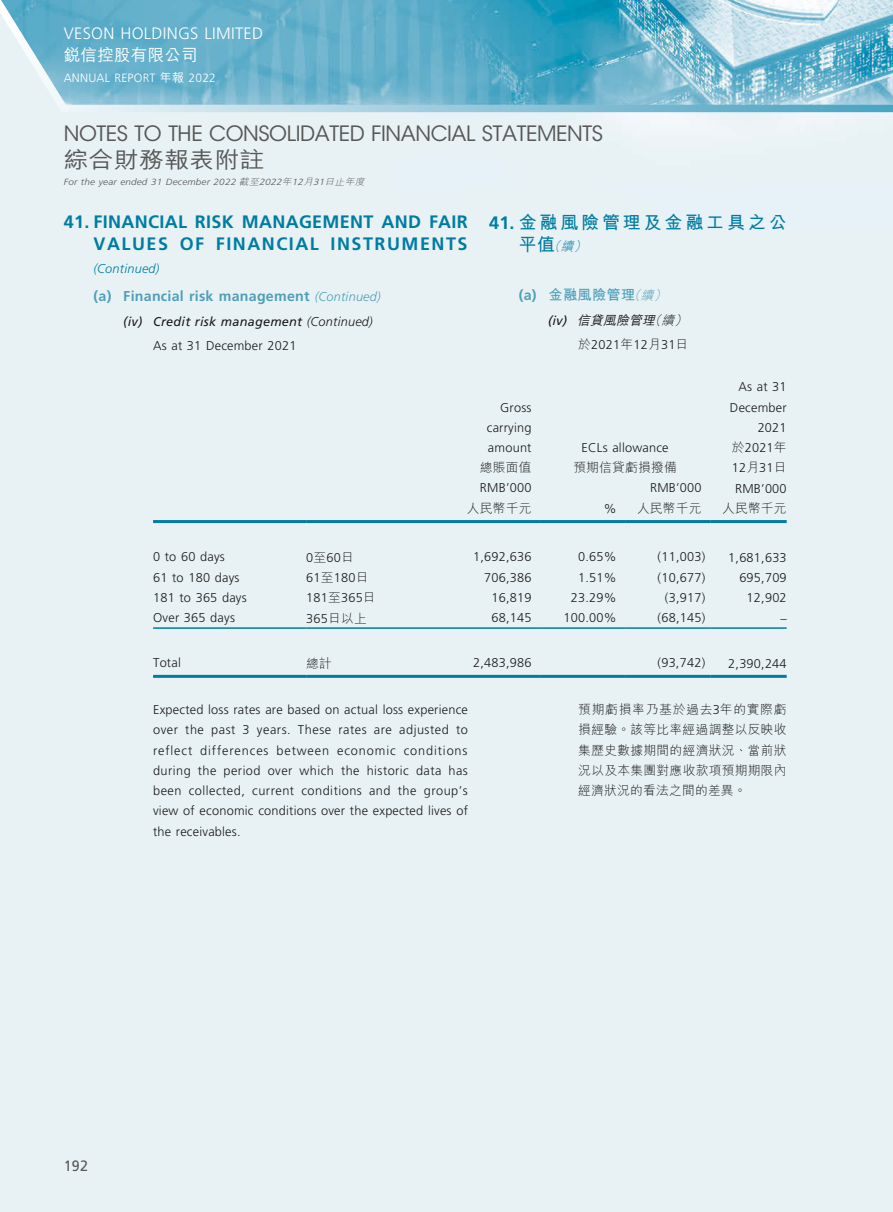
<style>
.page{position:relative;width:893px;height:1212px;background:#fff}
.page>*{position:absolute;margin:0;border:0;box-sizing:border-box;transform-origin:0 0}
.t1{font:500 22.5px "M Hei HK";letter-spacing:.015em;color:#575756;scale:1.1 1}
.t2{font:21px "ITC Avant Garde Std";letter-spacing:-.02em;color:#575756}
.t3{font:700 18px/22.5px "Frutiger LT Std";letter-spacing:.015em;color:#007ca2;text-align:right}
.t4{font:700 18px "M Hei HK";letter-spacing:.155em;color:#007ca2}
.t5{font:300 16.5px "Frutiger LT Std";letter-spacing:.015em;color:#fff}
.t6{font:500 16.5px "M Hei HK";letter-spacing:.015em;color:#fff}
.t7{font:15px "Frutiger LT Std";color:#575756;scale:.95 1}
.t8{font:700 14.25px "Frutiger LT Std";letter-spacing:.015em;color:#4f9fba}
.t9{font:700 14.25px "M Hei HK";letter-spacing:.015em;color:#4f9fba}
.t10{font:300 12.75px/20.2px "Frutiger LT Std";letter-spacing:.015em;color:#1c1c1b;text-align:justify}
.t11{font:300 12.75px/20.2px "M Hei HK";letter-spacing:.015em;color:#1c1c1b;text-align:justify}
.t12{font:italic 12.75px/24.5px "Frutiger LT Std";letter-spacing:.015em;color:#1c1c1b}
.t13{font:italic 500 12.75px "M Hei HK";color:#1c1c1b}
.t14{font:italic 300 12.75px "Frutiger LT Std";letter-spacing:.015em;color:#007ca2}
.t15{font:italic 300 12.75px "M Hei HK";color:#007ca2}
.t16{font:300 12px "Frutiger LT Std";letter-spacing:.015em;color:#fff}
.t17{font:italic 300 9px "Frutiger LT Std";letter-spacing:.015em;color:#575756;scale:1.1 1}
.s1{font-family:"M Hei HK";font-weight:500}
.s2{font-family:"M Hei HK"}
.s3{font-style:inherit}
.s4{font-family:"Frutiger LT Std"}
.s5{font-weight:700;font-style:normal;font-size:18px}
.s6{font-weight:300;font-style:italic;font-size:12.75px}
.s7{font-family:"Frutiger LT Std";font-weight:400}
.s8{font-weight:300}
.s9{font-weight:300;font-style:normal}
</style>
<div class="page">
<svg style="left:0;top:0;width:893px;height:116px;background:#78bad1"></svg>
<hr style="left:153px;top:520px;width:153px;height:3px;background:#007ca2">
<hr style="left:306px;top:520px;width:149px;height:3px;background:#007ca2">
<hr style="left:455px;top:520px;width:85px;height:3px;background:#007ca2">
<hr style="left:540px;top:520px;width:85px;height:3px;background:#007ca2">
<hr style="left:625px;top:520px;width:85px;height:3px;background:#007ca2">
<hr style="left:710px;top:520px;width:77px;height:3px;background:#007ca2">
<hr style="left:153px;top:627px;width:153px;height:2px;background:#007ca2">
<hr style="left:306px;top:627px;width:149px;height:2px;background:#007ca2">
<hr style="left:455px;top:627px;width:85px;height:2px;background:#007ca2">
<hr style="left:540px;top:627px;width:85px;height:2px;background:#007ca2">
<hr style="left:625px;top:627px;width:85px;height:2px;background:#007ca2">
<hr style="left:710px;top:627px;width:77px;height:2px;background:#007ca2">
<hr style="left:153px;top:675px;width:153px;height:3px;background:#007ca2">
<hr style="left:306px;top:675px;width:149px;height:3px;background:#007ca2">
<hr style="left:455px;top:675px;width:85px;height:3px;background:#007ca2">
<hr style="left:540px;top:675px;width:85px;height:3px;background:#007ca2">
<hr style="left:625px;top:675px;width:85px;height:3px;background:#007ca2">
<hr style="left:710px;top:675px;width:77px;height:3px;background:#007ca2">
<p class="t5" style="left:64px;top:24px;width:201px">VESON HOLDINGS LIMITED</p>
<p class="t16" style="left:64px;top:71px;width:154px">ANNUAL REPORT <span class="s1">年報</span> 2022</p>
<p class="t6" style="left:64px;top:43px;width:135px">銳信控股有限公司</p>
<h2 class="t2" style="left:64px;top:121px;width:541px">NOTES TO THE CONSOLIDATED FINANCIAL STATEMENTS</h2>
<h1 class="t1" style="left:64px;top:144px;width:184px">綜合財務報表附註</h1>
<p class="t17" style="left:64px;top:176px;width:278px">For the year ended 31 December 2022 <span class="s2">截至</span><span class="s3">2022</span><span class="s2">年</span><span class="s3">12</span><span class="s2">月</span><span class="s3">31</span><span class="s2">日止年度</span></p>
<h3 class="t4" style="left:489px;top:209px;width:299px"><span class="s4">41.</span> 金融風險管理及金融工具之公</h3>
<p class="t15" style="left:519px;top:238px;width:73px"><span class="s5">平值</span>（續）</p>
<p class="t9" style="left:519px;top:285px;width:153px"><span class="s4">(a)</span> 金融風險管理<span class="s6">（續）</span></p>
<p class="t13" style="left:547px;top:311px;width:145px"><span class="s7">(iv)</span> 信貸風險管理<span class="s8">（續）</span></p>
<p class="t10" style="left:578px;top:335px;width:112px"><span class="s2">於</span>2021<span class="s2">年</span>12<span class="s2">月</span>31<span class="s2">日</span></p>
<h3 class="t3" style="left:64px;top:210px;width:406px">41. FINANCIAL RISK MANAGEMENT AND FAIR<br>VALUES OF FINANCIAL INSTRUMENTS</h3>
<p class="t14" style="left:94px;top:261px;width:67px">(Continued)</p>
<p class="t8" style="left:94px;top:288px;width:289px">(a) Financial risk management <span class="s6">(Continued)</span></p>
<p class="t12" style="left:153px;top:309px;width:221px;text-indent:-30px">(iv) Credit risk management <span class="s8">(Continued)<br></span><span class="s9">As at 31 December 2021</span></p>
<p class="t10" style="left:487px;top:397px;width:46px;text-indent:13px">Gross carrying amount</p>
<p class="t11" style="left:480px;top:457px;width:53px">總賬面值</p>
<p class="t10" style="left:582px;top:438px;width:89px">ECLs allowance</p>
<p class="t11" style="left:573px;top:457px;width:105px">預期信貸虧損撥備</p>
<p class="t10" style="left:730px;top:377px;width:58px;text-align:right">As at 31<br>December<br>2021<span class="s2">於</span>2021<span class="s2">年<br></span>12<span class="s2">月</span>31<span class="s2">日</span></p>
<p class="t10" style="left:480px;top:478px;width:53px">RMB’000</p>
<p class="t10" style="left:650px;top:478px;width:53px">RMB’000</p>
<p class="t10" style="left:735px;top:478px;width:53px">RMB’000</p>
<p class="t11" style="left:467px;top:498px;width:66px">人民幣千元</p>
<p class="t10" style="left:604px;top:498px;width:14px">%</p>
<p class="t11" style="left:637px;top:498px;width:66px">人民幣千元</p>
<p class="t11" style="left:722px;top:498px;width:66px">人民幣千元</p>
<p class="t10" style="left:153px;top:547px;width:73px">0 to 60 days</p>
<p class="t10" style="left:306px;top:548px;width:49px">0<span class="s2">至</span>60<span class="s2">日</span></p>
<p class="t10" style="left:473px;top:547px;width:60px">1,692,636</p>
<p class="t10" style="left:578px;top:547px;width:40px">0.65%</p>
<p class="t10" style="left:658px;top:547px;width:49px">(11,003)</p>
<p class="t10" style="left:728px;top:548px;width:60px">1,681,633</p>
<p class="t10" style="left:153px;top:567px;width:88px">61 to 180 days</p>
<p class="t10" style="left:306px;top:568px;width:64px">61<span class="s2">至</span>180<span class="s2">日</span></p>
<p class="t10" style="left:484px;top:567px;width:49px">706,386</p>
<p class="t10" style="left:578px;top:567px;width:40px">1.51%</p>
<p class="t10" style="left:658px;top:567px;width:49px">(10,677)</p>
<p class="t10" style="left:739px;top:568px;width:49px">695,709</p>
<p class="t10" style="left:153px;top:587px;width:95px">181 to 365 days</p>
<p class="t10" style="left:306px;top:588px;width:71px">181<span class="s2">至</span>365<span class="s2">日</span></p>
<p class="t10" style="left:491px;top:587px;width:42px">16,819</p>
<p class="t10" style="left:571px;top:587px;width:47px">23.29%</p>
<p class="t10" style="left:665px;top:587px;width:42px">(3,917)</p>
<p class="t10" style="left:747px;top:588px;width:42px">12,902</p>
<p class="t10" style="left:153px;top:608px;width:83px">Over 365 days</p>
<p class="t10" style="left:306px;top:608px;width:62px">365<span class="s2">日以上</span></p>
<p class="t10" style="left:491px;top:608px;width:42px">68,145</p>
<p class="t10" style="left:564px;top:608px;width:55px">100.00%</p>
<p class="t10" style="left:658px;top:608px;width:49px">(68,145)</p>
<p class="t10" style="left:780px;top:608px;width:8px">–</p>
<p class="t10" style="left:153px;top:653px;width:29px">Total</p>
<p class="t11" style="left:306px;top:652px;width:27px">總計</p>
<p class="t10" style="left:473px;top:653px;width:60px">2,483,986</p>
<p class="t10" style="left:658px;top:653px;width:49px">(93,742)</p>
<p class="t10" style="left:728px;top:653px;width:60px">2,390,244</p>
<p class="t10" style="left:153px;top:700px;width:316px">Expected loss rates are based on actual loss experience over the past 3 years. These rates are adjusted to reflect differences between economic conditions during the period over which the historic data has been collected, current conditions and the group’s view of economic conditions over the expected lives of the receivables.</p>
<p class="t11" style="left:578px;top:699px;width:210px">預期虧損率乃基於過去<span class="s4">3</span>年的實際虧損經驗。該等比率經過調整以反映收集歷史數據期間的經濟狀況、當前狀況以及本集團對應收款項預期期限內經濟狀況的看法之間的差異。</p>
<p class="t7" style="left:64px;top:1157px;width:27px">192</p>
</div>
